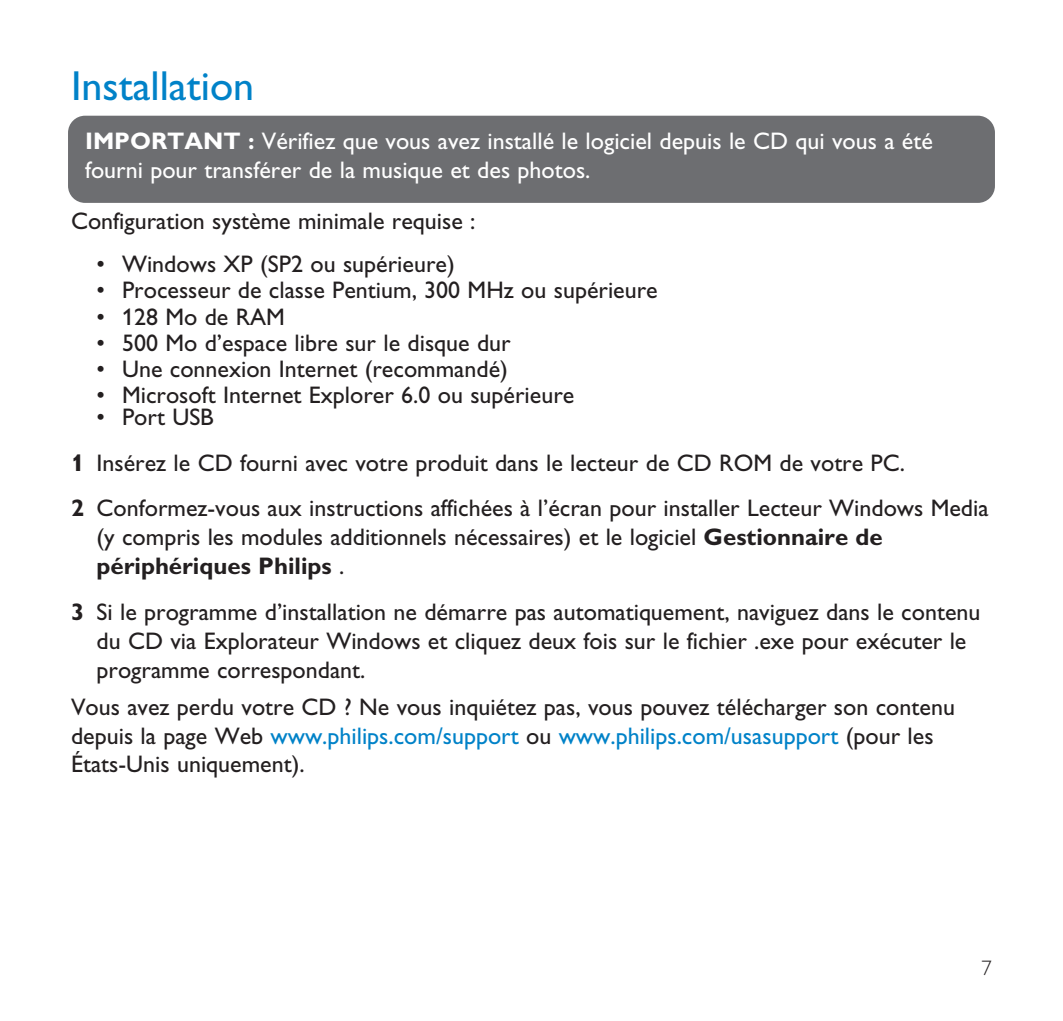
<style>
.page{position:relative;width:1063px;height:1021px;background:#fff}
.page>*{position:absolute;margin:0;border:0;box-sizing:border-box;transform-origin:0 0}
.t1{font:42px "Gill Alt One";color:#0082c8}
.t2{font:24px/28.8px "Gill Alt One";color:#231f20}
.t3{font:24px/28.8px "Gill Alt One";color:#fff}
.t4{font:300 21px "Gill Alt One";color:#231f20}
.s1{font-weight:700}
.s2{color:#0082c8}
</style>
<div class="page">
<div style="left:68px;top:116px;width:927px;height:87px;background:#6d6e71;border-radius:17px"></div>
<h1 class="t1" style="left:71px;top:71px;width:185px">Installation</h1>
<p class="t3" style="left:85px;top:129px;width:849px"><span class="s1">IMPORTANT :</span> Vérifiez que vous avez installé le logiciel depuis le CD qui vous a été fourni pour transférer de la musique et des photos.</p>
<p class="t2" style="left:71px;top:209px;width:406px">Configuration système minimale requise :</p>
<p class="t2" style="left:97px;top:252px;width:360px">• Windows XP (SP2 ou supérieure)</p>
<p class="t2" style="left:97px;top:278px;width:563px">• Processeur de classe Pentium, 300 MHz ou supérieure</p>
<p class="t2" style="left:97px;top:305px;width:190px">• 128 Mo de RAM</p>
<p class="t2" style="left:97px;top:331px;width:416px">• 500 Mo d’espace libre sur le disque dur</p>
<p class="t2" style="left:97px;top:357px;width:413px">• Une connexion Internet (recommandé)</p>
<p class="t2" style="left:97px;top:383px;width:479px">• Microsoft Internet Explorer 6.0 ou supérieure</p>
<p class="t2" style="left:71px;top:396px;width:919px;line-height:45.9px;text-indent:26px">• Port USB<br><span class="s1">1</span> Insérez le CD fourni avec votre produit dans le lecteur de CD ROM de votre PC.<br><span class="s1">2</span> Conformez-vous aux instructions affichées à l’écran pour installer Lecteur Windows Media</p>
<p class="t2" style="left:97px;top:525px;width:788px">(y compris les modules additionnels nécessaires) et le logiciel <span class="s1">Gestionnaire de périphériques Philips</span> .</p>
<p class="t2" style="left:97px;top:600px;width:885px;text-indent:-26px"><span class="s1">3</span> Si le programme d’installation ne démarre pas automatiquement, naviguez dans le contenu du CD via Explorateur Windows et cliquez deux fois sur le fichier .exe pour exécuter le programme correspondant.</p>
<p class="t2" style="left:71px;top:695px;width:886px">Vous avez perdu votre CD ? Ne vous inquiétez pas, vous pouvez télécharger son contenu depuis la page Web <span class="s2">www.philips.com/support</span> ou <span class="s2">www.philips.com/usasupport</span> (pour les<br>États-Unis uniquement).</p>
<p class="t4" style="left:981px;top:960px;width:12px">7</p>
</div>
